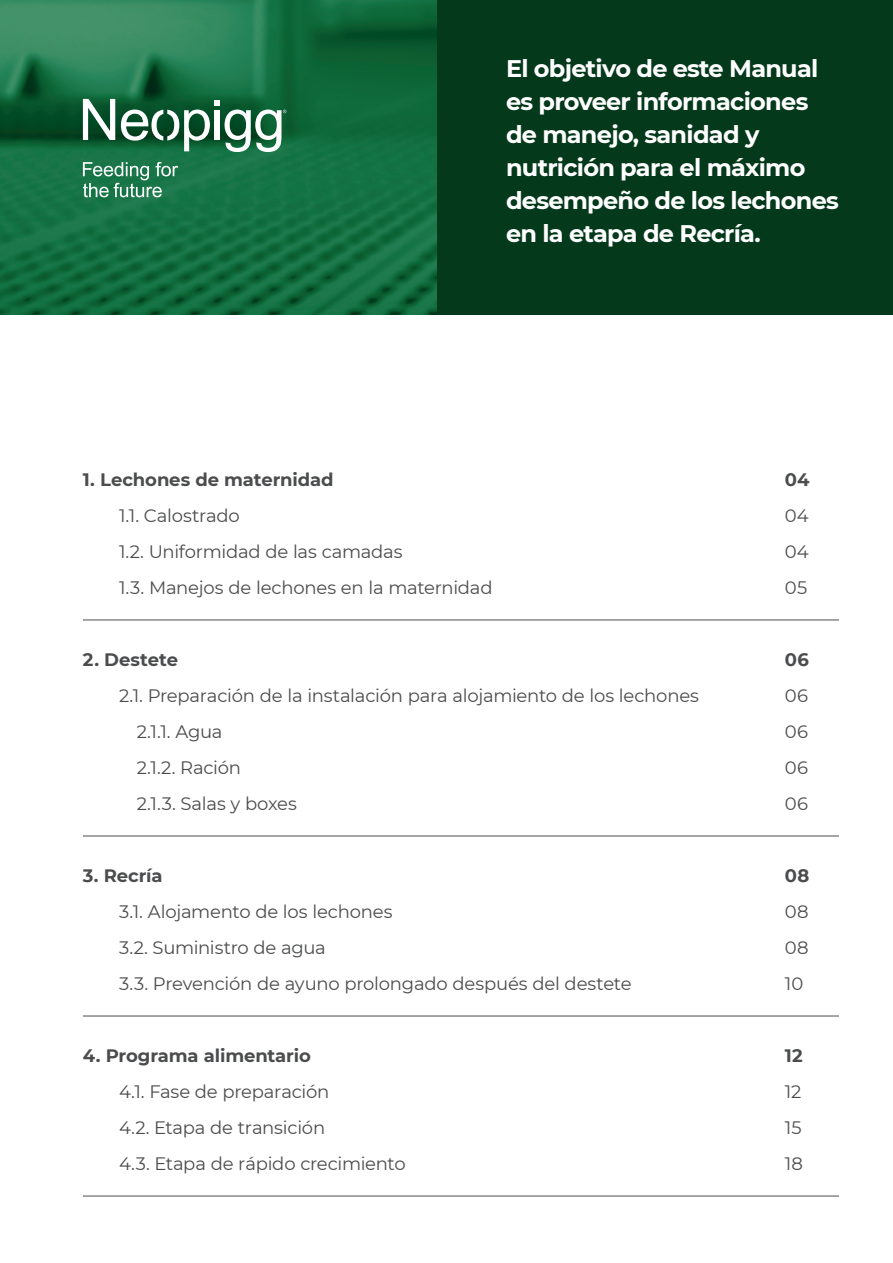
<style>
.page{position:relative;width:893px;height:1263px;background:#fff}
.page>*{position:absolute;margin:0;border:0;box-sizing:border-box;transform-origin:0 0}
.t1{font:700 24px/33px "Montserrat";letter-spacing:-.03em;color:#fff}
.Headline_13_15_Left{font:18px "Montserrat";letter-spacing:-.01em;color:#4b4c4d}
.Headline_13_15_Left-2{font:700 18px "Montserrat";letter-spacing:-.005em;color:#4b4c4d}
</style>
<div class="page">
<img style="left:0;top:0;width:437px;height:315px">
<svg style="left:83px;top:162px;width:95px;height:35px;background:#4d9572"></svg>
<svg style="left:83px;top:99px;width:32px;height:41px"></svg>
<svg style="left:121px;top:100px;width:165px;height:52px"></svg>
<hr style="left:83px;top:620px;width:756px;height:1px;background:#4b4c4d">
<hr style="left:83px;top:836px;width:756px;height:1px;background:#4b4c4d">
<hr style="left:83px;top:1016px;width:756px;height:1px;background:#4b4c4d">
<hr style="left:83px;top:1196px;width:756px;height:1px;background:#4b4c4d">
<div style="left:437px;top:0;width:456px;height:315px;background:#05391b"></div>
<p class="t1" style="left:506px;top:51px;width:334px">El objetivo de este Manual es proveer informaciones de manejo, sanidad y nutrición para el máximo desempeño de los lechones en la etapa de Recría.</p>
<p class="Headline_13_15_Left-2" style="left:83px;top:467px;width:252px">1. Lechones de maternidad</p>
<p class="Headline_13_15_Left-2" style="left:785px;top:467px;width:26px">04</p>
<p class="Headline_13_15_Left" style="left:119px;top:503px;width:122px">1.1. Calostrado</p>
<p class="Headline_13_15_Left" style="left:785px;top:503px;width:25px">04</p>
<p class="Headline_13_15_Left" style="left:119px;top:539px;width:285px">1.2. Uniformidad de las camadas</p>
<p class="Headline_13_15_Left" style="left:785px;top:539px;width:25px">04</p>
<p class="Headline_13_15_Left" style="left:119px;top:575px;width:375px">1.3. Manejos de lechones en la maternidad</p>
<p class="Headline_13_15_Left" style="left:785px;top:575px;width:24px">05</p>
<p class="Headline_13_15_Left-2" style="left:83px;top:647px;width:97px">2. Destete</p>
<p class="Headline_13_15_Left-2" style="left:785px;top:647px;width:25px">06</p>
<p class="Headline_13_15_Left" style="left:119px;top:683px;width:581px">2.1. Preparación de la instalación para alojamiento de los lechones</p>
<p class="Headline_13_15_Left" style="left:785px;top:683px;width:25px">06</p>
<p class="Headline_13_15_Left" style="left:137px;top:719px;width:87px">2.1.1. Agua</p>
<p class="Headline_13_15_Left" style="left:785px;top:719px;width:25px">06</p>
<p class="Headline_13_15_Left" style="left:137px;top:755px;width:106px">2.1.2. Ración</p>
<p class="Headline_13_15_Left" style="left:785px;top:755px;width:25px">06</p>
<p class="Headline_13_15_Left" style="left:137px;top:791px;width:161px">2.1.3. Salas y boxes</p>
<p class="Headline_13_15_Left" style="left:785px;top:791px;width:25px">06</p>
<p class="Headline_13_15_Left-2" style="left:83px;top:863px;width:81px">3. Recría</p>
<p class="Headline_13_15_Left-2" style="left:785px;top:863px;width:26px">08</p>
<p class="Headline_13_15_Left" style="left:119px;top:899px;width:275px">3.1. Alojamento de los lechones</p>
<p class="Headline_13_15_Left" style="left:785px;top:899px;width:25px">08</p>
<p class="Headline_13_15_Left" style="left:119px;top:935px;width:208px">3.2. Suministro de agua</p>
<p class="Headline_13_15_Left" style="left:785px;top:935px;width:25px">08</p>
<p class="Headline_13_15_Left" style="left:119px;top:971px;width:514px">3.3. Prevención de ayuno prolongado después del destete</p>
<p class="Headline_13_15_Left" style="left:785px;top:971px;width:20px">10</p>
<p class="Headline_13_15_Left-2" style="left:83px;top:1043px;width:229px">4. Programa alimentario</p>
<p class="Headline_13_15_Left-2" style="left:785px;top:1043px;width:19px">12</p>
<p class="Headline_13_15_Left" style="left:119px;top:1079px;width:212px">4.1. Fase de preparación</p>
<p class="Headline_13_15_Left" style="left:785px;top:1079px;width:18px">12</p>
<p class="Headline_13_15_Left" style="left:119px;top:1115px;width:208px">4.2. Etapa de transición</p>
<p class="Headline_13_15_Left" style="left:785px;top:1115px;width:18px">15</p>
<p class="Headline_13_15_Left" style="left:119px;top:1151px;width:288px">4.3. Etapa de rápido crecimiento</p>
<p class="Headline_13_15_Left" style="left:785px;top:1151px;width:19px">18</p>
</div>
